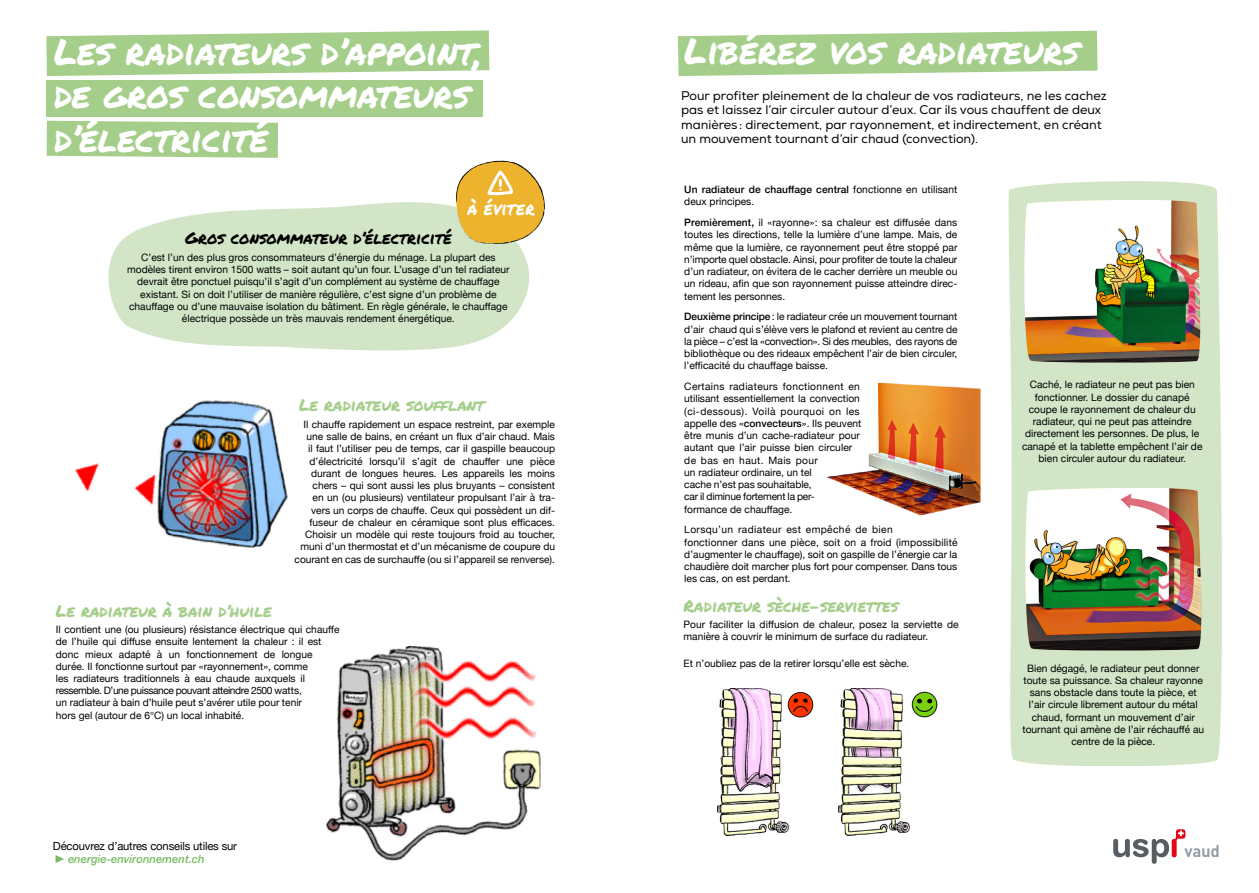
<style>
.page{position:relative;width:1259px;height:893px;background:#fff}
.page>*{position:absolute;margin:0;border:0;box-sizing:border-box;transform-origin:0 0}
.t1{font:36px/43.2px "Permanent Marker";color:#fff}
.t2{font:18px "Permanent Marker";letter-spacing:.015em;color:#fff;scale:.95 1}
.t3{font:16.5px "Permanent Marker";color:#a4ce8a}
.t4{font:16.5px "Permanent Marker";color:#000}
.t5{font:12px/14.4px "Nexa";color:#000}
.t6{font:11.25px "Helvetica Neue";letter-spacing:-.015em;color:#000}
.t7{font:italic 500 11.25px "Helvetica Neue";color:#77bb62}
.t8{font:10.2px/12.3px "Helvetica Neue";color:#000}
.s1{font-weight:500}
</style>
<div class="page">
<div style="left:1008px;top:181px;width:214px;height:585px;background:#d2e6c7"></div>
<img style="left:826px;top:383px;width:155px;height:133px">
<svg style="left:678px;top:31px;width:419px;height:45px;background:#aed397"></svg>
<svg style="left:1021px;top:197px;width:183px;height:166px"></svg>
<img style="left:1023px;top:200px;width:178px;height:163px">
<svg style="left:1022px;top:485px;width:184px;height:166px"></svg>
<img style="left:1024px;top:488px;width:179px;height:163px">
<svg style="left:108px;top:199px;width:422px;height:152px;background:#d8e9cf"></svg>
<svg style="left:46px;top:30px;width:443px;height:46px;background:#b0d499"></svg>
<div style="left:47px;top:81px;width:436px;height:36px;background:#a4ce8a"></div>
<svg style="left:47px;top:121px;width:231px;height:37px;background:#a8d090"></svg>
<img style="left:75px;top:400px;width:213px;height:148px">
<svg style="left:456px;top:161px;width:89px;height:84px"></svg>
<img style="left:325px;top:646px;width:216px;height:215px">
<svg style="left:1113px;top:829px;width:105px;height:35px"></svg>
<img style="left:717px;top:688px;width:72px;height:148px">
<img style="left:838px;top:688px;width:72px;height:148px">
<img style="left:787px;top:692px;width:26px;height:25px">
<img style="left:911px;top:692px;width:26px;height:25px">
<h1 class="t1" style="left:54px;top:29px;width:430px">Les radiateurs d’appoint,</h1>
<h1 class="t1" style="left:684px;top:28px;width:396px">Libérez vos radiateurs</h1>
<h1 class="t1" style="left:54px;top:73px;width:417px">de gros consommateurs d’électricité</h1>
<p class="t5" style="left:681px;top:88px;width:427px">Pour profiter pleinement de la chaleur de vos radiateurs, ne les cachez pas et laissez l’air circuler autour d’eux. Car ils vous chauffent de deux manières: directement, par rayonnement, et indirectement, en créant un mouvement tournant d’air chaud (convection).</p>
<h2 class="t2" style="left:467px;top:195px;width:72px">à éviter</h2>
<h3 class="t4" style="left:185px;top:226px;width:268px">Gros consommateur d’électricité</h3>
<p class="t8" style="left:127px;top:252px;width:384px;text-align:center">C’est l’un des plus gros consommateurs d’énergie du ménage. La plupart des modèles tirent environ 1500 watts – soit autant qu’un four. L’usage d’un tel radiateur devrait être ponctuel puisqu’il s’agit d’un complément au système de chauffage existant. Si on doit l’utiliser de manière régulière, c’est signe d’un problème de chauffage ou d’une mauvaise isolation du bâtiment. En règle générale, le chauffage électrique possède un très mauvais rendement énergétique.</p>
<h3 class="t3" style="left:299px;top:393px;width:187px">Le radiateur soufflant</h3>
<p class="t8" style="left:294px;top:419px;width:262px;text-align:right">Il chauffe rapidement un espace restreint, par exemple une salle de bains, en créant un flux d’air chaud. Mais<br>il faut l’utiliser peu de temps, car il gaspille beaucoup d’électricité lorsqu’il s’agit de chauffer une pièce durant de longues heures. Les appareils les moins chers – qui sont aussi les plus bruyants – consistent<br>en un (ou plusieurs) ventilateur propulsant l’air à tra&shy;vers un corps de chauffe. Ceux qui possèdent un dif&shy;fuseur de chaleur en céramique sont plus efficaces.<br>Choisir un modèle qui reste toujours froid au toucher, muni d’un thermostat et d’un mécanisme de coupure du courant en cas de surchauffe (ou si l’appareil se renverse).</p>
<h3 class="t3" style="left:56px;top:598px;width:217px">Le radiateur à bain d’huile</h3>
<p class="t8" style="left:56px;top:624px;width:285px">Il contient une (ou plusieurs) résistance électrique qui chauffe de l’huile qui diffuse ensuite lentement la chaleur : il est donc mieux adapté à un fonctionnement de longue durée. Il fonctionne surtout par «rayonnement», comme<br>les radiateurs traditionnels à eau chaude auxquels il ressemble. D’une puissance pouvant atteindre 2500 watts,<br>un radiateur à bain d’huile peut s’avérer utile pour tenir<br>hors gel (autour de 6°C) un local inhabité.</p>
<p class="t6" style="left:53px;top:838px;width:185px">Découvrez d’autres conseils utiles sur</p>
<p class="t7" style="left:68px;top:849px;width:138px">energie-environnement.ch</p>
<p class="t8" style="left:684px;top:184px;width:274px"><span class="s1">Un radiateur de chauffage central</span> fonctionne en utilisant deux principes.</p>
<p class="t8" style="left:684px;top:217px;width:275px;text-align:justify"><span class="s1">Premièrement,</span> il «rayonne»: sa chaleur est diffusée dans toutes les directions, telle la lumière d’une lampe. Mais, de même que la lumière, ce rayonnement peut être stoppé par n’importe quel obstacle. Ainsi, pour profiter de toute la chaleur d’un radiateur, on évitera de le cacher derrière un meuble ou un rideau, afin que son rayonnement puisse atteindre direc&shy;tement les personnes.</p>
<p class="t8" style="left:684px;top:311px;width:275px;text-align:justify"><span class="s1">Deuxième principe</span>: le radiateur crée un mouvement tournant d’air chaud qui s’élève vers le plafond et revient au centre de la pièce – c’est la «convection». Si des meubles, des rayons de bibliothèque ou des rideaux empêchent l’air de bien circuler, l’efficacité du chauffage baisse.</p>
<p class="t8" style="left:684px;top:381px;width:179px">Certains radiateurs fonctionnent en utilisant essentiellement la convection (ci-dessous). Voilà pourquoi on les appelle des «<span class="s1">convecteurs</span>». Ils peuvent être munis d’un cache-radiateur pour autant que l’air puisse bien circuler de bas en haut. Mais pour<br>un radiateur ordinaire, un tel<br>cache n’est pas souhaitable,<br>car il diminue fortement la per-<br>formance de chauffage.</p>
<p class="t8" style="left:684px;top:524px;width:275px">Lorsqu’un radiateur est empêché de bien<br>fonctionner dans une pièce, soit on a froid (impossibilité d’augmenter le chauffage), soit on gaspille de l’énergie car la chaudière doit marcher plus fort pour compenser. Dans tous les cas, on est perdant.</p>
<h3 class="t3" style="left:683px;top:593px;width:216px">Radiateur sèche-serviettes</h3>
<p class="t8" style="left:683px;top:619px;width:276px">Pour faciliter la diffusion de chaleur, posez la serviette de manière à couvrir le minimum de surface du radiateur.</p>
<p class="t8" style="left:683px;top:658px;width:227px">Et n’oubliez pas de la retirer lorsqu’elle est sèche.</p>
<p class="t8" style="left:1022px;top:379px;width:182px;text-align:center">Caché, le radiateur ne peut pas bien fonctionner. Le dossier du canapé coupe le rayonnement de chaleur du radiateur, qui ne peut pas atteindre directement les personnes. De plus, le canapé et la tablette empêchent l’air de bien circuler autour du radiateur.</p>
<p class="t8" style="left:1022px;top:662px;width:183px;text-align:center">Bien dégagé, le radiateur peut donner toute sa puissance. Sa chaleur rayonne sans obstacle dans toute la pièce, et l’air circule librement autour du métal chaud, formant un mouvement d’air tournant qui amène de l’air réchauffé au centre de la pièce.</p>
</div>
